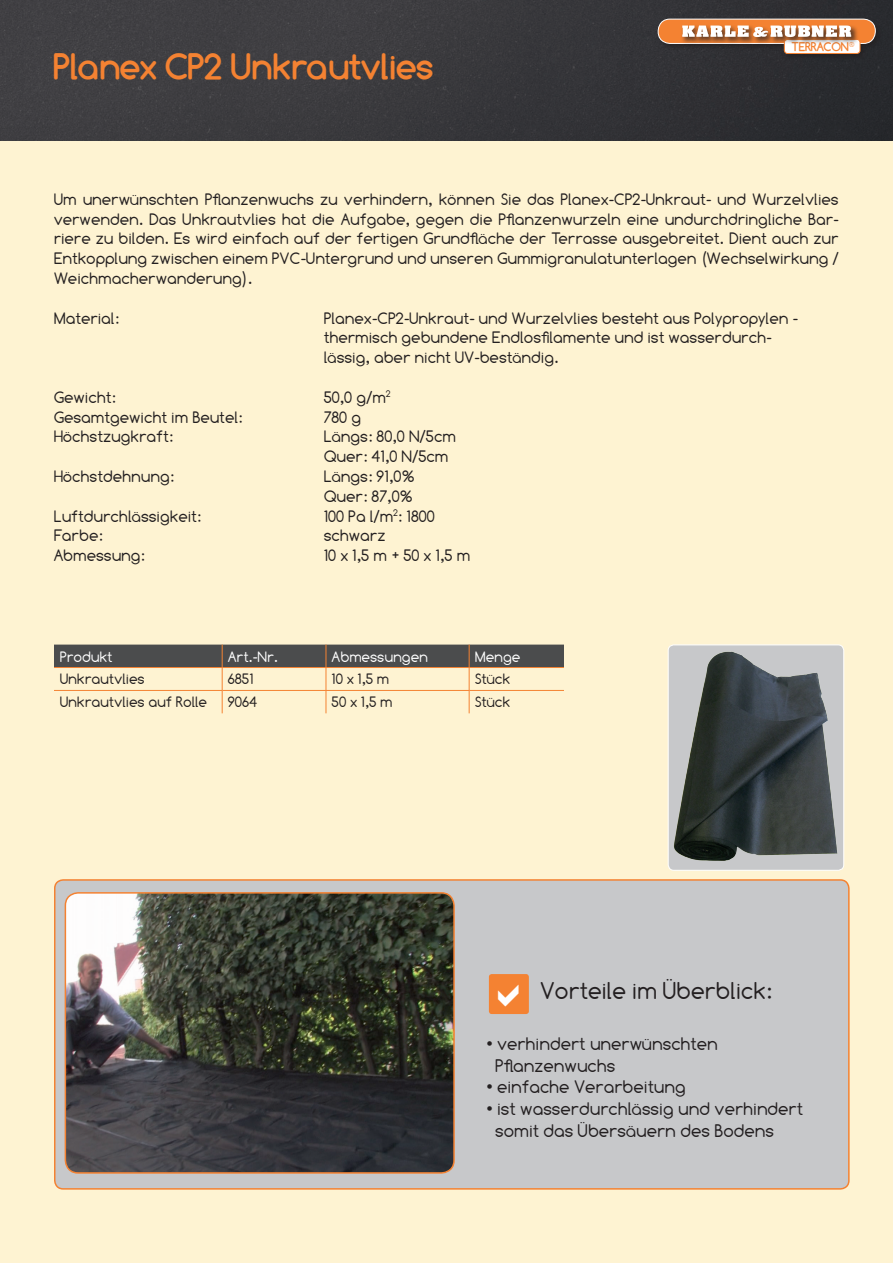
<style>
.page{position:relative;width:893px;height:1263px;background:#fef3d2}
.page>*{position:absolute;margin:0;border:0;box-sizing:border-box;transform-origin:0 0}
.t1{font:700 36px "Comfortaa";color:#f48232}
.t2{font:24.3px "Comfortaa";color:#231f20}
.t3{font:18.15px/21.8px "Comfortaa";color:#231f20}
.t4{font:16.5px/19.8px "Comfortaa";color:#231f20}
.t5{font:15px "Comfortaa";color:#231f20}
.t6{font:15px "Comfortaa";color:#fff}
.t7{font:700 12.45px "Comfortaa";color:#f48232}
.s1{font-family:"Arial"}
</style>
<div class="page">
<img style="left:0;top:0;width:893px;height:140px">
<div style="left:656px;top:17px;width:227px;height:45px;background:#231f20;opacity:.75"></div>
<div style="left:658px;top:19px;width:217px;height:24px;background:#f48232;border-radius:12px"></div>
<div style="left:658px;top:19px;width:218px;height:25px;border:1px solid #fff;border-radius:12px"></div>
<div style="left:784px;top:39px;width:76px;height:14px;background:#fff;border-radius:3px"></div>
<div style="left:784px;top:39px;width:76px;height:15px;border:1px solid #f48232;border-radius:3px"></div>
<div style="left:681px;top:24px;width:178px;height:20px;background:#231f20;opacity:.75"></div>
<svg style="left:682px;top:26px;width:169px;height:11px;background:#e4ccbb"></svg>
<div style="left:55px;top:880px;width:794px;height:309px;background:#c7c8ca;border-radius:9px"></div>
<div style="left:54px;top:879px;width:796px;height:310px;border:2px solid #f48232;border-radius:9px"></div>
<img style="left:65px;top:893px;width:387px;height:280px">
<div style="left:65px;top:892px;width:390px;height:282px;border:2px solid #f48232;border-radius:13px"></div>
<img style="left:668px;top:645px;width:176px;height:224px">
<div style="left:668px;top:645px;width:176px;height:226px;border:1px solid #fff;border-radius:6px"></div>
<svg style="left:54px;top:645px;width:510px;height:68px"></svg>
<div style="left:489px;top:974px;width:40px;height:40px;background:#f48232;border-radius:3px"></div>
<h1 class="t1" style="left:54px;top:46px;width:381px">Planex CP2 Unkrautvlies</h1>
<p class="t7" style="left:792px;top:39px;width:64px">TERRACON<sup>®</sup></p>
<p class="t4" style="left:54px;top:189px;width:786px;text-align:justify">Um unerwünschten Pflanzenwuchs zu verhindern, können Sie das Planex-CP2-Unkraut- und Wurzelvlies verwenden. Das Unkrautvlies hat die Aufgabe, gegen die Pflanzenwurzeln eine undurchdringliche Bar&shy;riere zu bilden. Es wird einfach auf der fertigen Grundfläche der Terrasse ausgebreitet. Dient auch zur Entkopplung zwischen einem PVC-Untergrund und unseren Gummigranulatunterlagen (Wechselwirkung / Weichmacherwanderung).</p>
<p class="t4" style="left:54px;top:308px;width:67px">Material:</p>
<p class="t4" style="left:324px;top:308px;width:476px">Planex-CP2-Unkraut- und Wurzelvlies besteht aus Polypropylen - thermisch gebundene Endlosfilamente und ist wasserdurch&shy;lässig, aber nicht UV-beständig.</p>
<p class="t4" style="left:54px;top:387px;width:64px">Gewicht:</p>
<p class="t4" style="left:324px;top:387px;width:68px">50,0 g/m<sup>2</sup></p>
<p class="t4" style="left:54px;top:407px;width:191px">Gesamtgewicht im Beutel:</p>
<p class="t4" style="left:324px;top:407px;width:39px">780 g</p>
<p class="t4" style="left:54px;top:427px;width:121px">Höchstzugkraft:</p>
<p class="t4" style="left:324px;top:427px;width:134px">Längs: 80,0 N/5cm<br>Quer: 41,0 N/5cm</p>
<p class="t4" style="left:54px;top:466px;width:122px">Höchstdehnung:</p>
<p class="t4" style="left:324px;top:466px;width:92px">Längs: 91,0%<br>Quer: 87,0%</p>
<p class="t4" style="left:54px;top:506px;width:149px">Luftdurchlässigkeit:</p>
<p class="t4" style="left:324px;top:506px;width:113px">100 Pa l/m<sup>2</sup>: 1800</p>
<p class="t4" style="left:54px;top:526px;width:51px">Farbe:</p>
<p class="t4" style="left:324px;top:526px;width:63px">schwarz</p>
<p class="t4" style="left:54px;top:546px;width:93px">Abmessung:</p>
<p class="t4" style="left:324px;top:546px;width:148px">10 x 1,5 m + 50 x 1,5 m</p>
<p class="t6" style="left:60px;top:648px;width:54px">Produkt</p>
<p class="t6" style="left:228px;top:648px;width:52px">Art.-Nr.</p>
<p class="t6" style="left:332px;top:648px;width:98px">Abmessungen</p>
<p class="t6" style="left:475px;top:648px;width:47px">Menge</p>
<p class="t5" style="left:60px;top:671px;width:87px">Unkrautvlies</p>
<p class="t5" style="left:228px;top:671px;width:27px">6851</p>
<p class="t5" style="left:332px;top:671px;width:59px">10 x 1,5 m</p>
<p class="t5" style="left:475px;top:671px;width:37px">Stück</p>
<p class="t5" style="left:60px;top:694px;width:149px">Unkrautvlies auf Rolle</p>
<p class="t5" style="left:228px;top:694px;width:31px">9064</p>
<p class="t5" style="left:332px;top:694px;width:62px">50 x 1,5 m</p>
<p class="t5" style="left:475px;top:694px;width:37px">Stück</p>
<h2 class="t2" style="left:540px;top:977px;width:234px">Vorteile im Überblick:</h2>
<p class="t3" style="left:495px;top:1033px;width:224px;text-indent:-9px"><span class="s1">•</span> verhindert unerwünschten<br>Pflanzenwuchs</p>
<p class="t3" style="left:486px;top:1076px;width:201px"><span class="s1">•</span> einfache Verarbeitung</p>
<p class="t3" style="left:495px;top:1098px;width:309px;text-indent:-9px"><span class="s1">•</span> ist wasserdurchlässig und verhindert somit das Übersäuern des Bodens</p>
</div>
